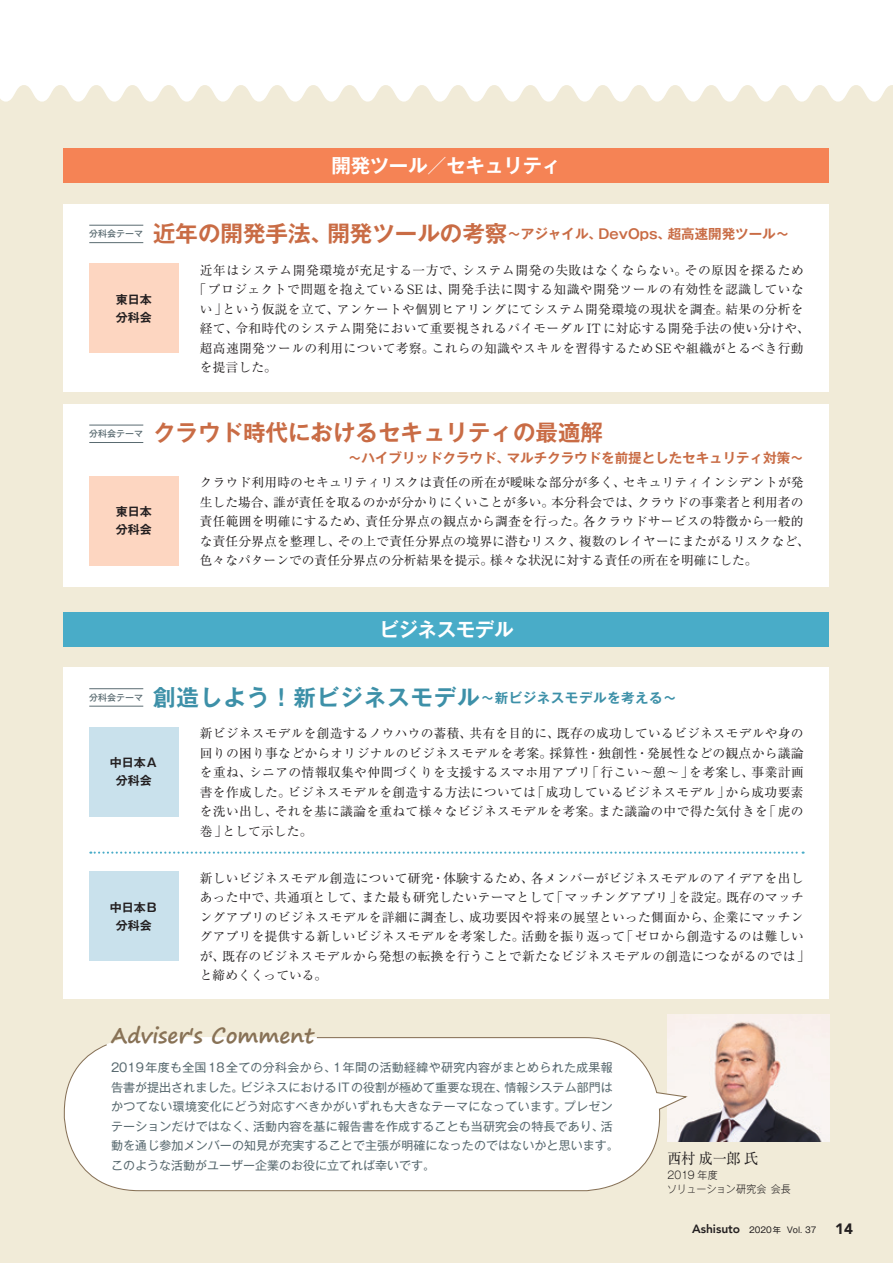
<style>
.page{position:relative;width:893px;height:1263px;background:#fff}
.page>*{position:absolute;margin:0;border:0;box-sizing:border-box;transform-origin:0 0}
.t1{font:700 22.5px "Gothic MB101 Pr 6 De";letter-spacing:.04em;color:#3d90a8}
.t2{font:700 22.5px "Gothic MB101 Pr 6 De";color:#c96c45}
.t3{font:700 21px "Segoe Print";color:#887256}
.t4{font:700 19.5px "Gothic MB101 Pr 6 De";letter-spacing:-.02em;color:#fff}
.t5{font:15px "Ryumin Pro";letter-spacing:-.015em;color:#231f20;scale:.95 1}
.t6{font:900 15px "Avenir";color:#231f20}
.t7{font:700 13.5px "Gothic MB101 Pr 6 De";color:#c96c45}
.t8{font:12.75px/19.5px "Ryumin Pr 6 N";letter-spacing:.02em;color:#231f20}
.t9{font:12.75px "Ryumin Pr 6 N";letter-spacing:.045em;color:#231f20}
.t10{font:12px/19.5px "Gothic MB101 Pr 6";letter-spacing:.01em;color:#5a6b71}
.t11{font:700 12px/18px "Gothic MB101 Pr 6 De";color:#231f20}
.t12{font:300 10.5px/13.5px "Gothic MB101 Pr 6";color:#231f20;scale:.95 1}
.t13{font:500 9px "Gothic MB101 Pr 6";color:#5a6b71}
.t14{font:8.25px "Gothic MB101 Pr 6";color:#231f20}
.s1{font-size:22.5px}
.s2{font-family:"Avenir";font-weight:800;font-size:12px}
</style>
<div class="page">
<div style="left:0;top:85px;width:893px;height:1178px;background:#f1ebd8"></div>
<div style="left:64px;top:204px;width:765px;height:187px;background:#fff"></div>
<div style="left:64px;top:404px;width:765px;height:183px;background:#fff"></div>
<div style="left:64px;top:149px;width:765px;height:34px;background:#f58355"></div>
<div style="left:64px;top:668px;width:765px;height:331px;background:#fff"></div>
<div style="left:64px;top:612px;width:765px;height:34px;background:#49acc8"></div>
<img style="left:668px;top:1014px;width:161px;height:128px">
<svg style="left:63px;top:1036px;width:626px;height:156px"></svg>
<hr style="left:89px;top:225px;width:54px;height:1px;background:#5a6b71">
<hr style="left:89px;top:242px;width:54px;height:1px;background:#5a6b71">
<hr style="left:89px;top:425px;width:54px;height:1px;background:#5a6b71">
<hr style="left:89px;top:442px;width:54px;height:1px;background:#5a6b71">
<div style="left:89px;top:264px;width:90px;height:89px;background:#fdd6c1"></div>
<div style="left:89px;top:476px;width:90px;height:90px;background:#fdd6c1"></div>
<hr style="left:89px;top:688px;width:54px;height:1px;background:#5a6b71">
<hr style="left:89px;top:706px;width:54px;height:1px;background:#5a6b71">
<div style="left:89px;top:727px;width:90px;height:89px;background:#c9e1ec"></div>
<div style="left:89px;top:872px;width:90px;height:89px;background:#c9e1ec"></div>
<svg style="left:90px;top:851px;width:714px;height:3px"></svg>
<h3 class="t4" style="left:332px;top:150px;width:231px">開発ツール／セキュリティ</h3>
<p class="t13" style="left:89px;top:226px;width:56px">分科会テーマ</p>
<p class="t7" style="left:153px;top:223px;width:638px"><span class="s1">近年の開発手法、開発ツールの考察</span>～アジャイル、DevOps、超高速開発ツール～</p>
<p class="t11" style="left:116px;top:290px;width:37px">東日本分科会</p>
<p class="t9" style="left:200px;top:260px;width:605px">近年はシステム開発環境が充足する一方で、システム開発の失敗はなくならない。その原因を探るため</p>
<p class="t8" style="left:193px;top:279px;width:612px">「プロジェクトで問題を抱えているSEは、開発手法に関する知識や開発ツールの有効性を認識していな</p>
<p class="t8" style="left:200px;top:299px;width:605px">い」という仮説を立て、アンケートや個別ヒアリングにてシステム開発環境の現状を調査。結果の分析を</p>
<p class="t8" style="left:200px;top:318px;width:612px">経て、令和時代のシステム開発において重要視されるバイモーダルITに対応する開発手法の使い分けや、</p>
<p class="t8" style="left:200px;top:338px;width:605px">超高速開発ツールの利用について考察。これらの知識やスキルを習得するためSEや組織がとるべき行動</p>
<p class="t8" style="left:200px;top:357px;width:79px">を提言した。</p>
<p class="t13" style="left:89px;top:426px;width:56px">分科会テーマ</p>
<h1 class="t2" style="left:153px;top:414px;width:452px">クラウド時代におけるセキュリティの最適解</h1>
<p class="t7" style="left:348px;top:447px;width:457px">～ハイブリッドクラウド、マルチクラウドを前提としたセキュリティ対策～</p>
<p class="t11" style="left:116px;top:502px;width:37px">東日本分科会</p>
<p class="t8" style="left:200px;top:472px;width:612px">クラウド利用時のセキュリティリスクは責任の所在が曖昧な部分が多く、セキュリティインシデントが発生した場合、誰が責任を取るのかが分かりにくいことが多い。本分科会では、クラウドの事業者と利用者の責任範囲を明確にするため、責任分界点の観点から調査を行った。各クラウドサービスの特徴から一般的な責任分界点を整理し、その上で責任分界点の境界に潜むリスク、複数のレイヤーにまたがるリスクなど、色々なパターンでの責任分界点の分析結果を提示。様々な状況に対する責任の所在を明確にした。</p>
<h3 class="t4" style="left:379px;top:613px;width:136px">ビジネスモデル</h3>
<p class="t13" style="left:89px;top:690px;width:56px">分科会テーマ</p>
<h1 class="t1" style="left:153px;top:679px;width:525px">創造しよう！新ビジネスモデル<sup>～新ビジネスモデルを考える～</sup></h1>
<p class="t11" style="left:110px;top:753px;width:49px;text-align:center">中日本Ａ分科会</p>
<p class="t11" style="left:110px;top:898px;width:49px;text-align:center">中日本Ｂ分科会</p>
<p class="t8" style="left:200px;top:723px;width:605px;text-align:justify">新ビジネスモデルを創造するノウハウの蓄積、共有を目的に、既存の成功しているビジネスモデルや身の回りの困り事などからオリジナルのビジネスモデルを考案。採算性・独創性・発展性などの観点から議論を重ね、シニアの情報収集や仲間づくりを支援するスマホ用アプリ「行こい～憩～」を考案し、事業計画書を作成した。ビジネスモデルを創造する方法については「成功しているビジネスモデル」から成功要素を洗い出し、それを基に議論を重ねて様々なビジネスモデルを考案。また議論の中で得た気付きを「虎の巻」として示した。</p>
<p class="t8" style="left:200px;top:868px;width:612px">新しいビジネスモデル創造について研究・体験するため、各メンバーがビジネスモデルのアイデアを出しあった中で、共通項として、また最も研究したいテーマとして「マッチングアプリ」を設定。既存のマッチングアプリのビジネスモデルを詳細に調査し、成功要因や将来の展望といった側面から、企業にマッチングアプリを提供する新しいビジネスモデルを考案した。活動を振り返って「ゼロから創造するのは難しいが、既存のビジネスモデルから発想の転換を行うことで新たなビジネスモデルの創造につながるのでは」と締めくくっている。</p>
<h2 class="t3" style="left:111px;top:1016px;width:205px">Adviser's Comment</h2>
<p class="t10" style="left:111px;top:1057px;width:509px">2019年度も全国18全ての分科会から、1年間の活動経緯や研究内容がまとめられた成果報告書が提出されました。ビジネスにおけるITの役割が極めて重要な現在、情報システム部門はかつてない環境変化にどう対応すべきかがいずれも大きなテーマになっています。プレゼンテーションだけではなく、活動内容を基に報告書を作成することも当研究会の特長であり、活動を通じ参加メンバーの知見が充実することで主張が明確になったのではないかと思います。このような活動がユーザー企業のお役に立てれば幸いです。</p>
<p class="t5" style="left:667px;top:1146px;width:97px">西村成一郎氏</p>
<p class="t12" style="left:667px;top:1167px;width:132px">2019 年度　<br>ソリューション研究会 会長</p>
<p class="t14" style="left:692px;top:1223px;width:126px"><span class="s2">Ashisuto</span> 2020年 Vol. 37</p>
<p class="t6" style="left:835px;top:1216px;width:19px">14</p>
</div>
